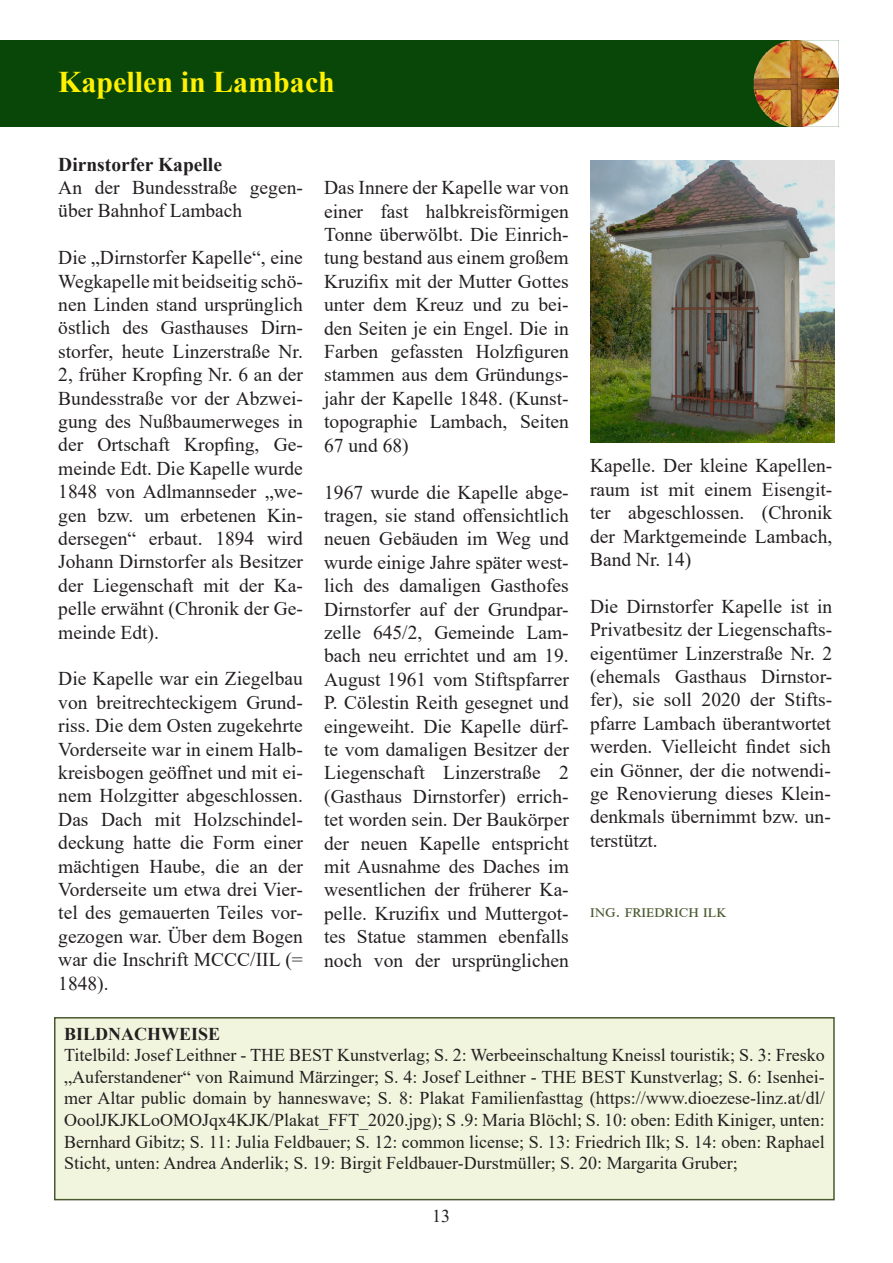
<style>
.page{position:relative;width:893px;height:1263px;background:#fff}
.page>*{position:absolute;margin:0;border:0;box-sizing:border-box;transform-origin:0 0}
.t1{font:700 30px "Times New Roman";color:#fff101}
.t2{font:19.5px/23.4px "Times New Roman";color:#231f20;text-align:justify}
.t3{font:700 19.5px "Times New Roman";color:#231f20}
.t4{font:18px/21.6px "Times New Roman";color:#231f20;text-align:justify}
.t5{font:18px "Times New Roman";letter-spacing:.13em;color:#49592f}
.t6{font:700 18px "Times New Roman";color:#231f20}
</style>
<div class="page">
<img style="left:0;top:41px;width:839px;height:85px">
<img style="left:590px;top:161px;width:245px;height:282px">
<div style="left:55px;top:1018px;width:779px;height:181px;background:#f1f5de"></div>
<div style="left:54px;top:1017px;width:781px;height:183px;border:2px solid #49592f"></div>
<p class="t1" style="left:58px;top:61px;width:278px">Kapellen in Lambach</p>
<p class="t3" style="left:58px;top:150px;width:165px">Dirnstorfer Kapelle</p>
<p class="t2" style="left:58px;top:175px;width:246px">An der Bundesstraße gegen&shy;über Bahnhof Lambach</p>
<p class="t2" style="left:58px;top:245px;width:246px">Die „Dirnstorfer Kapelle“, eine Wegkapelle mit beidseitig schö&shy;nen Linden stand ursprünglich östlich des Gasthauses Dirn&shy;storfer, heute Linzerstraße Nr.<br>2, früher Kropfing Nr. 6 an der Bundesstraße vor der Abzwei&shy;gung des Nußbaumerweges in der Ortschaft Kropfing, Ge&shy;meinde Edt. Die Kapelle wurde 1848 von Adlmannseder „we&shy;gen bzw. um erbetenen Kin&shy;dersegen“ erbaut. 1894 wird Johann Dirnstorfer als Besitzer der Liegenschaft mit der Ka&shy;pelle erwähnt (Chronik der Ge&shy;meinde Edt).</p>
<p class="t2" style="left:58px;top:666px;width:246px">Die Kapelle war ein Ziegelbau von breitrechteckigem Grund&shy;riss. Die dem Osten zugekehrte Vorderseite war in einem Halb&shy;kreisbogen geöffnet und mit ei&shy;nem Holzgitter abgeschlossen.<br>Das Dach mit Holzschindel&shy;deckung hatte die Form einer mächtigen Haube, die an der Vorderseite um etwa drei Vier&shy;tel des gemauerten Teiles vor&shy;gezogen war. Über dem Bogen war die Inschrift MCCC/IIL (= 1848).</p>
<p class="t2" style="left:324px;top:175px;width:246px">Das Innere der Kapelle war von einer fast halbkreisförmigen Tonne überwölbt. Die Einrich&shy;tung bestand aus einem großem Kruzifix mit der Mutter Gottes unter dem Kreuz und zu bei&shy;den Seiten je ein Engel. Die in Farben gefassten Holzfiguren stammen aus dem Gründungs&shy;jahr der Kapelle 1848. (Kunst&shy;topographie Lambach, Seiten 67 und 68)</p>
<p class="t2" style="left:324px;top:480px;width:246px">1967 wurde die Kapelle abge&shy;tragen, sie stand offensichtlich neuen Gebäuden im Weg und wurde einige Jahre später west&shy;lich des damaligen Gasthofes Dirnstorfer auf der Grundpar&shy;zelle 645/2, Gemeinde Lam&shy;bach neu errichtet und am 19.<br>August 1961 vom Stiftspfarrer P. Cölestin Reith gesegnet und eingeweiht. Die Kapelle dürf&shy;te vom damaligen Besitzer der Liegenschaft Linzerstraße 2 (Gasthaus Dirnstorfer) errich&shy;tet worden sein. Der Baukörper der neuen Kapelle entspricht mit Ausnahme des Daches im wesentlichen der früherer Ka&shy;pelle. Kruzifix und Muttergot&shy;tes Statue stammen ebenfalls noch von der ursprünglichen</p>
<p class="t2" style="left:590px;top:453px;width:244px">Kapelle. Der kleine Kapellen&shy;raum ist mit einem Eisengit&shy;ter abgeschlossen. (Chronik der Marktgemeinde Lambach, Band Nr. 14)</p>
<p class="t2" style="left:590px;top:594px;width:244px">Die Dirnstorfer Kapelle ist in Privatbesitz der Liegenschafts&shy;eigentümer Linzerstraße Nr. 2 (ehemals Gasthaus Dirnstor&shy;fer), sie soll 2020 der Stifts&shy;pfarre Lambach überantwortet werden. Vielleicht findet sich ein Gönner, der die notwendi&shy;ge Renovierung dieses Klein&shy;denkmals übernimmt bzw. un&shy;terstützt.</p>
<p class="t5" style="left:590px;top:898px;width:137px">Ing. Friedrich Ilk</p>
<p class="t6" style="left:64px;top:1020px;width:158px">BILDNACHWEISE</p>
<p class="t4" style="left:64px;top:1044px;width:762px">Titelbild: Josef Leithner - THE BEST Kunstverlag; S. 2: Werbeeinschaltung Kneissl touristik; S. 3: Fresko „Auferstandener“ von Raimund Märzinger; S. 4: Josef Leithner - THE BEST Kunstverlag; S. 6: Isenhei&shy;mer Altar public domain by hanneswave; S. 8: Plakat Familienfasttag (https://www.dioezese-linz.at/dl/ OoolJKJKLoOMOJqx4KJK/Plakat_FFT_2020.jpg); S .9: Maria Blöchl; S. 10: oben: Edith Kiniger, unten:<br>Bernhard Gibitz; S. 11: Julia Feldbauer; S. 12: common license; S. 13: Friedrich Ilk; S. 14: oben: Raphael Sticht, unten: Andrea Anderlik; S. 19: Birgit Feldbauer-Durstmüller; S. 20: Margarita Gruber;</p>
<p class="t4" style="left:432px;top:1204px;width:19px">13</p>
</div>
